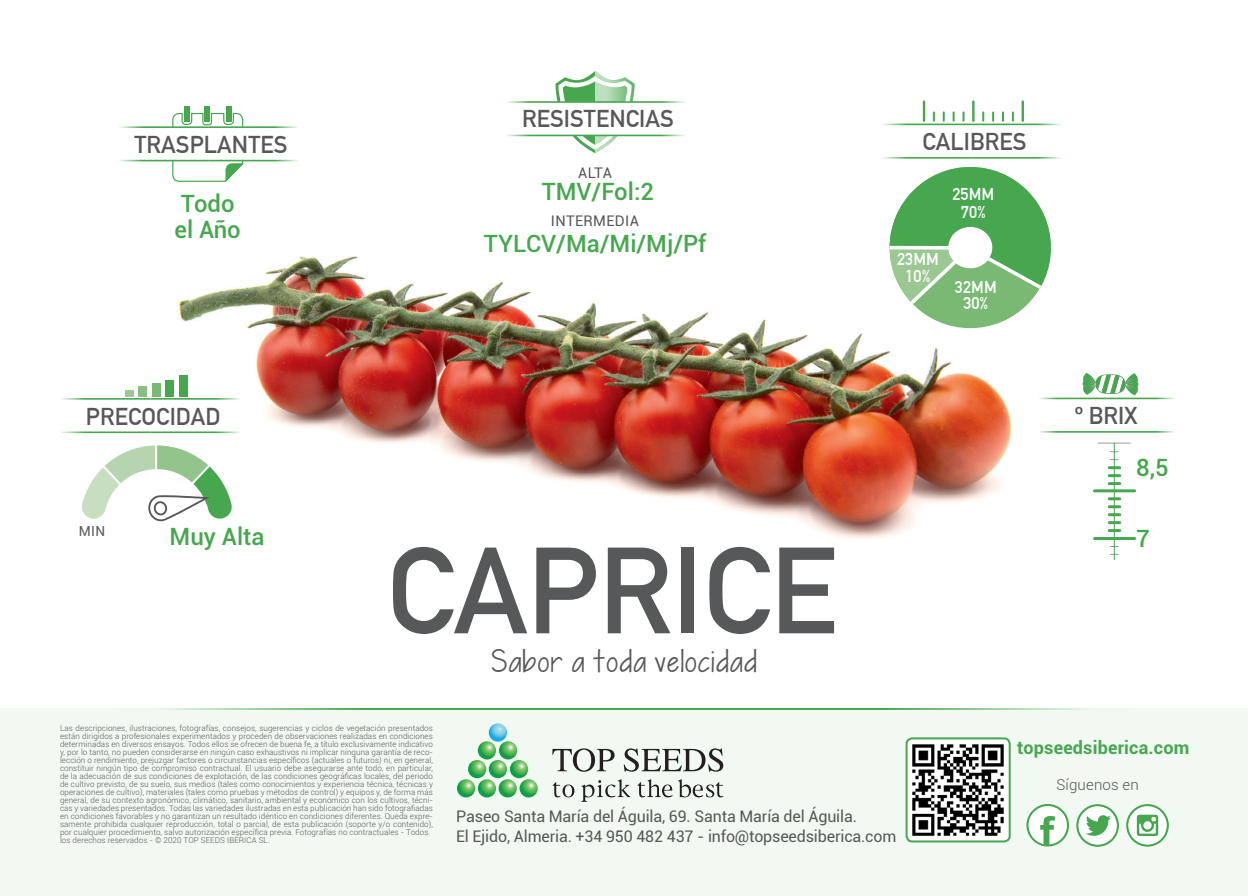
<style>
.page{position:relative;width:1248px;height:896px;background:#fff}
.page>*{position:absolute;margin:0;border:0;box-sizing:border-box;transform-origin:0 0}
.t1{font:700 120.4px "DIN Alternate";color:#57585a}
.t2{font:27.8px "KG Pieceby Piece";letter-spacing:.05em;color:#57585a}
.t3{font:500 23.8px/26px "Roboto";color:#46a74f}
.t4{font:700 23.8px "DIN Alternate";letter-spacing:.005em;color:#57585a}
.t5{font:700 18px "Roboto";letter-spacing:.01em;color:#46a74f}
.t6{font:700 16.8px "DIN Alternate";letter-spacing:.005em;color:#fff}
.t7{font:16px/20px "Roboto";letter-spacing:-.01em;color:#57585a}
.t8{font:300 15px "Roboto";letter-spacing:.01em;color:#57585a}
.t9{font:14.6px "Roboto";letter-spacing:.025em;color:#57585a}
.t10{font:13.8px "Roboto";color:#57585a}
.t11{font:300 8px/8px "Roboto";letter-spacing:.01em;color:#57585a}
</style>
<div class="page">
<div style="left:0;top:708px;width:1247px;height:188px;background:#f2f8f2"></div>
<img style="left:116px;top:236px;width:959px;height:303px">
<svg style="left:555px;top:71px;width:79px;height:82px"></svg>
<svg style="left:595px;top:81px;width:32px;height:64px"></svg>
<div style="left:487px;top:102px;width:215px;height:33px;background:#fff"></div>
<hr style="left:504px;top:101px;width:91px;height:2px;background:#46a74f">
<hr style="left:595px;top:101px;width:90px;height:2px;background:#46a74f">
<hr style="left:504px;top:135px;width:91px;height:1px;background:#46a74f">
<hr style="left:595px;top:135px;width:90px;height:1px;background:#46a74f">
<svg style="left:172px;top:107px;width:72px;height:75px"></svg>
<div style="left:100px;top:127px;width:216px;height:34px;background:#fff"></div>
<hr style="left:117px;top:126px;width:91px;height:2px;background:#46a74f">
<hr style="left:208px;top:126px;width:91px;height:2px;background:#46a74f">
<hr style="left:117px;top:160px;width:91px;height:1px;background:#46a74f">
<hr style="left:208px;top:160px;width:91px;height:1px;background:#46a74f">
<svg style="left:889px;top:167px;width:161px;height:161px"></svg>
<hr style="left:880px;top:124px;width:91px;height:1px;background:#46a74f">
<hr style="left:971px;top:124px;width:91px;height:1px;background:#46a74f">
<hr style="left:880px;top:157px;width:91px;height:2px;background:#46a74f">
<hr style="left:971px;top:157px;width:91px;height:2px;background:#46a74f">
<hr style="left:922px;top:102px;width:3px;height:19px;background:#46a74f">
<svg style="left:972px;top:102px;width:2px;height:19px"></svg>
<svg style="left:932px;top:112px;width:2px;height:9px"></svg>
<svg style="left:982px;top:112px;width:2px;height:9px"></svg>
<svg style="left:942px;top:112px;width:2px;height:9px"></svg>
<svg style="left:992px;top:112px;width:2px;height:9px"></svg>
<svg style="left:952px;top:112px;width:2px;height:9px"></svg>
<svg style="left:962px;top:112px;width:2px;height:9px"></svg>
<svg style="left:1011px;top:112px;width:2px;height:9px"></svg>
<svg style="left:1021px;top:102px;width:2px;height:19px"></svg>
<div style="left:125px;top:389px;width:8px;height:7px;background:#9bc793"></div>
<div style="left:138px;top:386px;width:9px;height:10px;background:#8abf84"></div>
<div style="left:152px;top:383px;width:8px;height:13px;background:#79b974"></div>
<div style="left:165px;top:380px;width:9px;height:16px;background:#46a74f"></div>
<div style="left:179px;top:375px;width:8px;height:21px;background:#46a74f"></div>
<div style="left:43px;top:398px;width:215px;height:34px;background:#fff"></div>
<hr style="left:60px;top:398px;width:90px;height:2px;background:#46a74f">
<hr style="left:150px;top:398px;width:91px;height:2px;background:#46a74f">
<hr style="left:60px;top:431px;width:90px;height:2px;background:#46a74f">
<hr style="left:150px;top:431px;width:91px;height:2px;background:#46a74f">
<svg style="left:82px;top:445px;width:151px;height:76px"></svg>
<svg style="left:1026px;top:804px;width:43px;height:43px"></svg>
<svg style="left:1076px;top:804px;width:43px;height:43px"></svg>
<svg style="left:1126px;top:804px;width:43px;height:43px"></svg>
<img style="left:908px;top:738px;width:101px;height:103px">
<div style="left:905px;top:737px;width:105px;height:105px;border:2px solid #46a74f;border-radius:6px"></div>
<hr style="left:118px;top:708px;width:506px;height:2px;background:#46a74f">
<hr style="left:623px;top:708px;width:506px;height:2px;background:#46a74f">
<svg style="left:552px;top:748px;width:62px;height:24px"></svg>
<svg style="left:623px;top:748px;width:100px;height:23px"></svg>
<svg style="left:552px;top:779px;width:171px;height:23px"></svg>
<svg style="left:457px;top:779px;width:18px;height:18px"></svg>
<svg style="left:478px;top:779px;width:18px;height:18px"></svg>
<svg style="left:498px;top:779px;width:19px;height:18px"></svg>
<svg style="left:519px;top:779px;width:18px;height:18px"></svg>
<svg style="left:510px;top:760px;width:18px;height:18px"></svg>
<svg style="left:488px;top:760px;width:19px;height:18px"></svg>
<svg style="left:468px;top:760px;width:18px;height:18px"></svg>
<svg style="left:478px;top:741px;width:18px;height:18px"></svg>
<svg style="left:499px;top:741px;width:18px;height:18px"></svg>
<img style="left:488px;top:723px;width:19px;height:18px;border-radius:9px">
<div style="left:1010px;top:398px;width:200px;height:34px;background:#fff"></div>
<hr style="left:1037px;top:431px;width:69px;height:2px;background:#46a74f">
<hr style="left:1106px;top:431px;width:68px;height:2px;background:#46a74f">
<hr style="left:1113px;top:443px;width:1px;height:117px;background:#46a74f">
<hr style="left:1094px;top:489px;width:40px;height:3px;background:#46a74f">
<hr style="left:1094px;top:537px;width:40px;height:3px;background:#46a74f">
<svg style="left:1109px;top:466px;width:10px;height:19px"></svg>
<svg style="left:1109px;top:497px;width:10px;height:35px"></svg>
<hr style="left:1097px;top:442px;width:33px;height:1px;background:#57585a">
<svg style="left:1082px;top:373px;width:56px;height:22px"></svg>
<hr style="left:1037px;top:398px;width:69px;height:1px;background:#46a74f">
<hr style="left:1106px;top:398px;width:68px;height:1px;background:#46a74f">
<h3 class="t4" style="left:522px;top:101px;width:153px">RESISTENCIAS</h3>
<h3 class="t4" style="left:134px;top:126px;width:154px">TRASPLANTES</h3>
<h3 class="t4" style="left:922px;top:124px;width:106px">CALIBRES</h3>
<h3 class="t3" style="left:175px;top:190px;width:68px">Todo el Año</h3>
<h3 class="t9" style="left:578px;top:162px;width:35px">ALTA</h3>
<h3 class="t3" style="left:541px;top:177px;width:114px">TMV/Fol:2</h3>
<h3 class="t9" style="left:551px;top:210px;width:90px">INTERMEDIA</h3>
<h3 class="t3" style="left:484px;top:229px;width:224px">TYLCV/Ma/Mi/Mj/Pf</h3>
<h3 class="t6" style="left:897px;top:246px;width:43px">23MM</h3>
<h3 class="t6" style="left:952px;top:181px;width:43px">25MM</h3>
<h3 class="t6" style="left:960px;top:199px;width:26px">70%</h3>
<h3 class="t6" style="left:905px;top:263px;width:26px">10%</h3>
<h3 class="t6" style="left:954px;top:274px;width:43px">32MM</h3>
<h3 class="t6" style="left:963px;top:290px;width:26px">30%</h3>
<h3 class="t4" style="left:86px;top:398px;width:136px">PRECOCIDAD</h3>
<h3 class="t4" style="left:1075px;top:398px;width:64px">º BRIX</h3>
<h3 class="t3" style="left:1135px;top:454px;width:34px">8,5</h3>
<h3 class="t10" style="left:79px;top:521px;width:28px">MIN</h3>
<h3 class="t3" style="left:170px;top:522px;width:96px">Muy Alta</h3>
<h1 class="t1" style="left:387px;top:499px;width:452px">CAPRICE</h1>
<h3 class="t3" style="left:1135px;top:525px;width:15px">7</h3>
<h2 class="t2" style="left:491px;top:644px;width:267px">Sabor a toda velocidad</h2>
<p class="t11" style="left:60px;top:724px;width:374px">Las descripciones, ilustraciones, fotografías, consejos, sugerencias y ciclos de vegetación presentados están dirigidos a profesionales experimentados y proceden de observaciones realizadas en condiciones determinadas en diversos ensayos. Todos ellos se ofrecen de buena fe, a título exclusivamente indicativo y, por lo tanto, no pueden considerarse en ningún caso exhaustivos ni implicar ninguna garantía de reco&shy;lección o rendimiento, prejuzgar factores o circunstancias específicos (actuales o futuros) ni, en general, constituir ningún tipo de compromiso contractual. El usuario debe asegurarse ante todo, en particular, de la adecuación de sus condiciones de explotación, de las condiciones geográficas locales, del periodo de cultivo previsto, de su suelo, sus medios (tales como conocimientos y experiencia técnica, técnicas y operaciones de cultivo), materiales (tales como pruebas y métodos de control) y equipos y, de forma más general, de su contexto agronómico, climático, sanitario, ambiental y económico con los cultivos, técni&shy;cas y variedades presentados. Todas las variedades ilustradas en esta publicación han sido fotografiadas en condiciones favorables y no garantizan un resultado idéntico en condiciones diferentes. Queda expre&shy;samente prohibida cualquier reproducción, total o parcial, de esta publicación (soporte y/o contenido), por cualquier procedimiento, salvo autorización específica previa. Fotografías no contractuales - Todos los derechos reservados - © 2020 TOP SEEDS IBÉRICA SL.</p>
<h3 class="t7" style="left:456px;top:805px;width:441px">Paseo Santa María del Águila, 69. Santa María del Águila.<br>El Ejido, Almeria. +34 950 482 437 - info@topseedsiberica.com</h3>
<h3 class="t5" style="left:1017px;top:734px;width:174px">topseedsiberica.com</h3>
<h3 class="t8" style="left:1056px;top:774px;width:84px">Síguenos en</h3>
</div>
